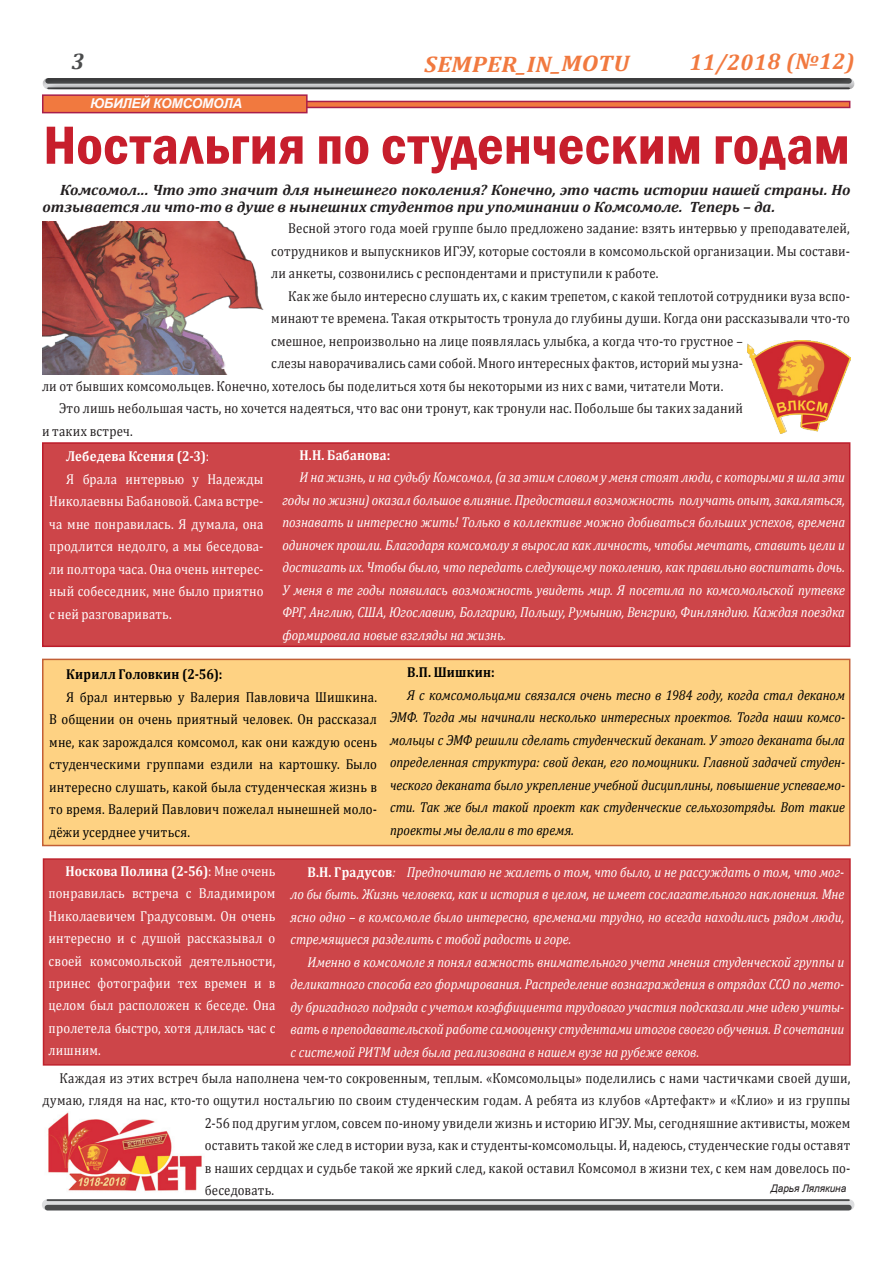
<style>
.page{position:relative;width:893px;height:1263px;background:#fff}
.page>*{position:absolute;margin:0;border:0;box-sizing:border-box;transform-origin:0 0}
.t1{font:600 condensed 55.5px "Franklin Gothic";letter-spacing:.005em;color:#c71e2c;scale:1.04 1}
.t2{font:italic 700 22.5px "Cambria";color:#f1793f;scale:1.09 1}
.t3{font:italic 700 22.5px "Cambria";color:#f1793f}
.t4{font:italic 700 15px/17px "Cambria";letter-spacing:-.005em;color:#231f20;scale:1.04 1}
.t5{font:italic 14.4px/22.5px "Cambria";letter-spacing:-.005em;color:#fff;text-align:justify;scale:.89 1}
.t6{font:14.4px/22.5px "Cambria";letter-spacing:.01em;color:#231f20;text-align:justify;scale:.89 1}
.t7{font:14.4px/22.5px "Cambria";letter-spacing:.01em;color:#fff;text-align:justify;scale:.89 1}
.t8{font:italic 14.4px/22.5px "Cambria";letter-spacing:-.005em;color:#000;text-align:justify;scale:.89 1}
.t9{font:14.4px/22.5px "Cambria";letter-spacing:.01em;color:#000;text-align:justify;scale:.89 1}
.t10{font:700 14.4px "Cambria";letter-spacing:.015em;color:#fff;scale:.89 1}
.t11{font:700 14.4px "Cambria";letter-spacing:.02em;color:#000;scale:.89 1}
.t12{font:italic 700 13.5px "Arial";letter-spacing:-.02em;color:#fefbfc}
.t13{font:italic 10.5px "Arial";letter-spacing:-.005em;color:#231f20;scale:.95 1}
.s1{font-weight:400}
.s2{font-weight:700}
.s3{font-weight:700;font-style:normal}
</style>
<div class="page">
<svg style="left:47px;top:1201px;width:802px;height:4px;background:#d2d3d5"></svg>
<hr style="left:47px;top:1199px;width:802px;height:2px;background:#4b4c4d">
<div style="left:47px;top:1205px;width:802px;height:5px;background:#4b4c4d"></div>
<div style="left:0;top:33px;width:893px;height:102px;background:#231f20;opacity:.5"></div>
<svg style="left:308px;top:101px;width:542px;height:7px;background:#d65842"></svg>
<div style="left:42px;top:94px;width:266px;height:19px;background:#f1793f;border:2px solid #a81f4a"></div>
<div style="left:42px;top:659px;width:808px;height:187px;background:#fed283;border:2px solid #c25f36"></div>
<div style="left:42px;top:442px;width:808px;height:205px;background:#cd4549;border:2px solid #bc1c2a"></div>
<div style="left:43px;top:858px;width:808px;height:207px;background:#cd4549;border:2px solid #bf222c"></div>
<img style="left:48px;top:1112px;width:154px;height:79px">
<img style="left:43px;top:221px;width:221px;height:153px">
<img style="left:747px;top:340px;width:103px;height:94px">
<svg style="left:72px;top:54px;width:12px;height:15px"></svg>
<p class="t12" style="left:90px;top:94px;width:154px">ЮБИЛЕЙ КОМСОМОЛА</p>
<h2 class="t2" style="left:424px;top:50px;width:189px;rotate:-1deg">SEMPER_IN_MOTU</h2>
<h2 class="t3" style="left:689px;top:47px;width:167px;rotate:-1deg">11/2018 (№12)</h2>
<h1 class="t1" style="left:43px;top:108px;width:777px">Ностальгия по студенческим годам</h1>
<p class="t4" style="left:43px;top:180px;width:778px;text-indent:18px">Комсомол... Что это значит для нынешнего поколения? Конечно, это часть истории нашей страны. Но отзывается ли что-то в душе в нынешних студентов при упоминании о Комсомоле. Теперь – да.</p>
<p class="t6" style="left:271px;top:217px;width:652px;text-indent:17px">Весной этого года моей группе было предложено задание: взять интервью у преподавателей, сотрудников и выпускников ИГЭУ, которые состояли в комсомольской организации. Мы состави&shy;ли анкеты, созвонились с респондентами и приступили к работе.</p>
<p class="t6" style="left:288px;top:285px;width:633px">Как же было интересно слушать их, с каким трепетом, с какой теплотой сотрудники вуза вспо-</p>
<p class="t6" style="left:271px;top:307px;width:652px">минают те времена. Такая открытость тронула до глубины души. Когда они рассказывали что-то</p>
<p class="t6" style="left:271px;top:330px;width:531px">смешное, непроизвольно на лице появлялась улыбка, а когда что-то грустное –</p>
<p class="t6" style="left:271px;top:352px;width:531px">слезы наворачивались сами собой. Много интересных фактов, историй мы узна-</p>
<p class="t6" style="left:42px;top:375px;width:767px">ли от бывших комсомольцев. Конечно, хотелось бы поделиться хотя бы некоторыми из них с вами, читатели Моти.</p>
<p class="t6" style="left:59px;top:397px;width:770px">Это лишь небольшая часть, но хочется надеяться, что вас они тронут, как тронули нас. Побольше бы таких заданий</p>
<p class="t6" style="left:42px;top:420px;width:103px">и таких встреч.</p>
<p class="t10" style="left:66px;top:446px;width:162px">Лебедева Ксения (2-3)<span class="s1">:</span></p>
<p class="t7" style="left:66px;top:467px;width:223px">Я брала интервью у Надежды</p>
<p class="t7" style="left:49px;top:490px;width:242px">Николаевны Бабановой. Сама встре-</p>
<p class="t7" style="left:49px;top:512px;width:242px">ча мне понравилась. Я думала, она</p>
<p class="t7" style="left:49px;top:535px;width:242px">продлится недолго, а мы беседова-</p>
<p class="t7" style="left:49px;top:557px;width:242px">ли полтора часа. Она очень интерес-</p>
<p class="t7" style="left:49px;top:580px;width:242px">ный собеседник, мне было приятно</p>
<p class="t7" style="left:49px;top:602px;width:139px">с ней разговаривать.</p>
<p class="t10" style="left:299px;top:445px;width:104px">Н.Н. Бабанова:</p>
<p class="t5" style="left:282px;top:465px;width:634px;text-indent:17px">И на жизнь, и на судьбу Комсомол, (а за этим словом у меня стоят люди, с которыми я шла эти годы по жизни) оказал большое влияние. Предоставил возможность получать опыт, закаляться, познавать и интересно жить! Только в коллективе можно добиваться больших успехов, времена одиночек прошли. Благодаря комсомолу я выросла как личность, чтобы мечтать, ставить цели и достигать их. Чтобы было, что передать следующему поколению, как правильно воспитать дочь.<br>У меня в те годы появилась возможность увидеть мир. Я посетила по комсомольской путевке ФРГ, Англию, США, Югославию, Болгарию, Польшу, Румынию, Венгрию, Финляндию. Каждая поездка формировала новые взгляды на жизнь.</p>
<p class="t11" style="left:66px;top:664px;width:177px">Кирилл Головкин (2-56):</p>
<p class="t9" style="left:49px;top:685px;width:370px;text-indent:17px">Я брал интервью у Валерия Павловича Шишкина.<br>В общении он очень приятный человек. Он рассказал мне, как зарождался комсомол, как они каждую осень студенческими группами ездили на картошку. Было интересно слушать, какой была студенческая жизнь в то время. Валерий Павлович пожелал нынешней моло&shy;дёжи усерднее учиться.</p>
<p class="t11" style="left:407px;top:662px;width:100px">В.П. Шишкин:</p>
<p class="t8" style="left:390px;top:683px;width:513px;text-indent:17px">Я с комсомольцами связался очень тесно в 1984 году, когда стал деканом ЭМФ. Тогда мы начинали несколько интересных проектов. Тогда наши комсо&shy;мольцы с ЭМФ решили сделать студенческий деканат. У этого деканата была определенная структура: свой декан, его помощники. Главной задачей студен&shy;ческого деканата было укрепление учебной дисциплины, повышение успеваемо&shy;сти. Так же был такой проект как студенческие сельхозотряды. Вот такие проекты мы делали в то время.</p>
<p class="t7" style="left:49px;top:859px;width:256px;text-indent:17px"><span class="s2">Носкова Полина (2-56)</span>: Мне очень понравилась встреча с Владимиром Николаевичем Градусовым. Он очень интересно и с душой рассказывал о своей комсомольской деятельности, принес фотографии тех времен и в целом был расположен к беседе. Она пролетела быстро, хотя длилась час с лишним.</p>
<p class="t6" style="left:60px;top:1066px;width:890px">Каждая из этих встреч была наполнена чем-то сокровенным, теплым. «Комсомольцы» поделились с нами частичками своей души,</p>
<p class="t6" style="left:43px;top:1089px;width:909px">думаю, глядя на нас, кто-то ощутил ностальгию по своим студенческим годам. А ребята из клубов «Артефакт» и «Клио» и из группы</p>
<p class="t6" style="left:205px;top:1111px;width:727px">2-56 под другим углом, совсем по-иному увидели жизнь и историю ИГЭУ. Мы, сегодняшние активисты, можем</p>
<p class="t6" style="left:205px;top:1134px;width:727px">оставить такой же след в истории вуза, как и студенты-комсомольцы. И, надеюсь, студенческие годы оставят</p>
<p class="t6" style="left:205px;top:1156px;width:727px">в наших сердцах и судьбе такой же яркий след, какой оставил Комсомол в жизни тех, с кем нам довелось по-</p>
<p class="t6" style="left:205px;top:1179px;width:79px">беседовать.</p>
<p class="t13" style="left:771px;top:1181px;width:81px">Дарья Лялякина</p>
<p class="t5" style="left:290px;top:860px;width:624px;text-indent:17px"><span class="s3">В.Н. Градусов</span>: Предпочитаю не жалеть о том, что было, и не рассуждать о том, что мог&shy;ло бы быть. Жизнь человека, как и история в целом, не имеет сослагательного наклонения. Мне ясно одно – в комсомоле было интересно, временами трудно, но всегда находились рядом люди, стремящиеся разделить с тобой радость и горе.</p>
<p class="t5" style="left:290px;top:950px;width:624px;text-indent:17px">Именно в комсомоле я понял важность внимательного учета мнения студенческой группы и деликатного способа его формирования. Распределение вознаграждения в отрядах ССО по мето&shy;ду бригадного подряда с учетом коэффициента трудового участия подсказали мне идею учиты&shy;вать в преподавательской работе самооценку студентами итогов своего обучения. В сочетании с системой РИТМ идея была реализована в нашем вузе на рубеже веков.</p>
</div>
